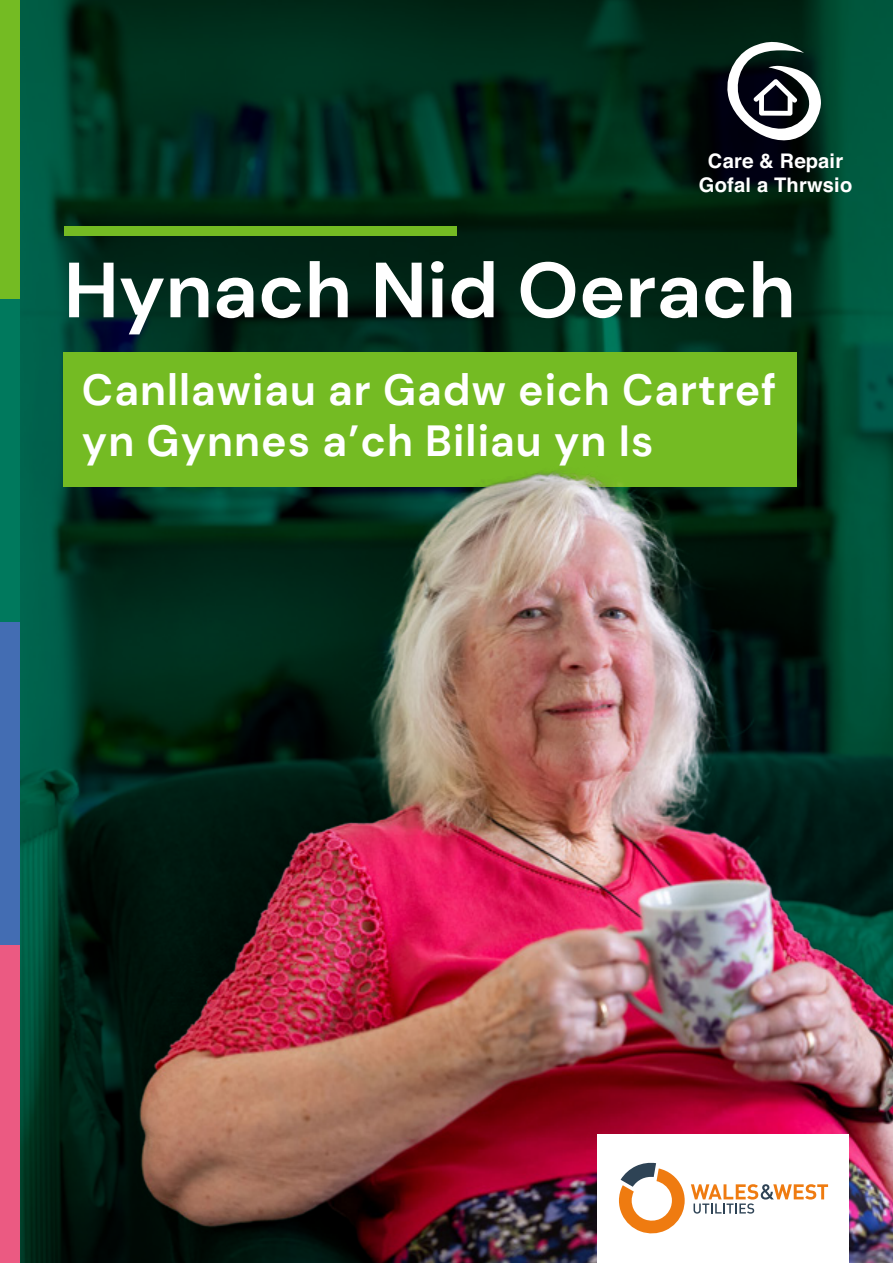
<style>
.page{position:relative;width:893px;height:1263px;background:#fff}
.page>*{position:absolute;margin:0;border:0;box-sizing:border-box;transform-origin:0 0}
.t1{font:700 78px "DM Sans";color:#fff}
.t2{font:700 43.5px/51px "DM Sans";letter-spacing:.025em;color:#fff}
.t3{font:700 20.1px/24.2px "Helvetica";letter-spacing:.01em;color:#fff;text-align:center}
</style>
<div class="page">
<img style="left:20px;top:0;width:873px;height:1263px">
<svg style="left:723px;top:40px;width:98px;height:115px"></svg>
<div style="left:64px;top:352px;width:733px;height:135px;background:#74bb23"></div>
<div style="left:0;top:0;width:20px;height:299px;background:#74bb23"></div>
<div style="left:0;top:299px;width:20px;height:323px;background:#00795d"></div>
<div style="left:0;top:622px;width:20px;height:323px;background:#436db3"></div>
<div style="left:0;top:945px;width:20px;height:318px;background:#eb5a82"></div>
<div style="left:64px;top:227px;width:392px;height:9px;background:#74bb23"></div>
<div style="left:597px;top:1134px;width:252px;height:129px;background:#fff"></div>
<svg style="left:691px;top:1184px;width:137px;height:29px"></svg>
<svg style="left:619px;top:1162px;width:66px;height:72px"></svg>
<p class="t3" style="left:699px;top:149px;width:155px">Care &amp; Repair<br>Gofal a Thrwsio</p>
<h1 class="t1" style="left:64px;top:241px;width:733px">Hynach Nid Oerach</h1>
<p class="t2" style="left:82px;top:364px;width:696px">Canllawiau ar Gadw eich Cartref yn Gynnes a’ch Biliau yn Is</p>
</div>
